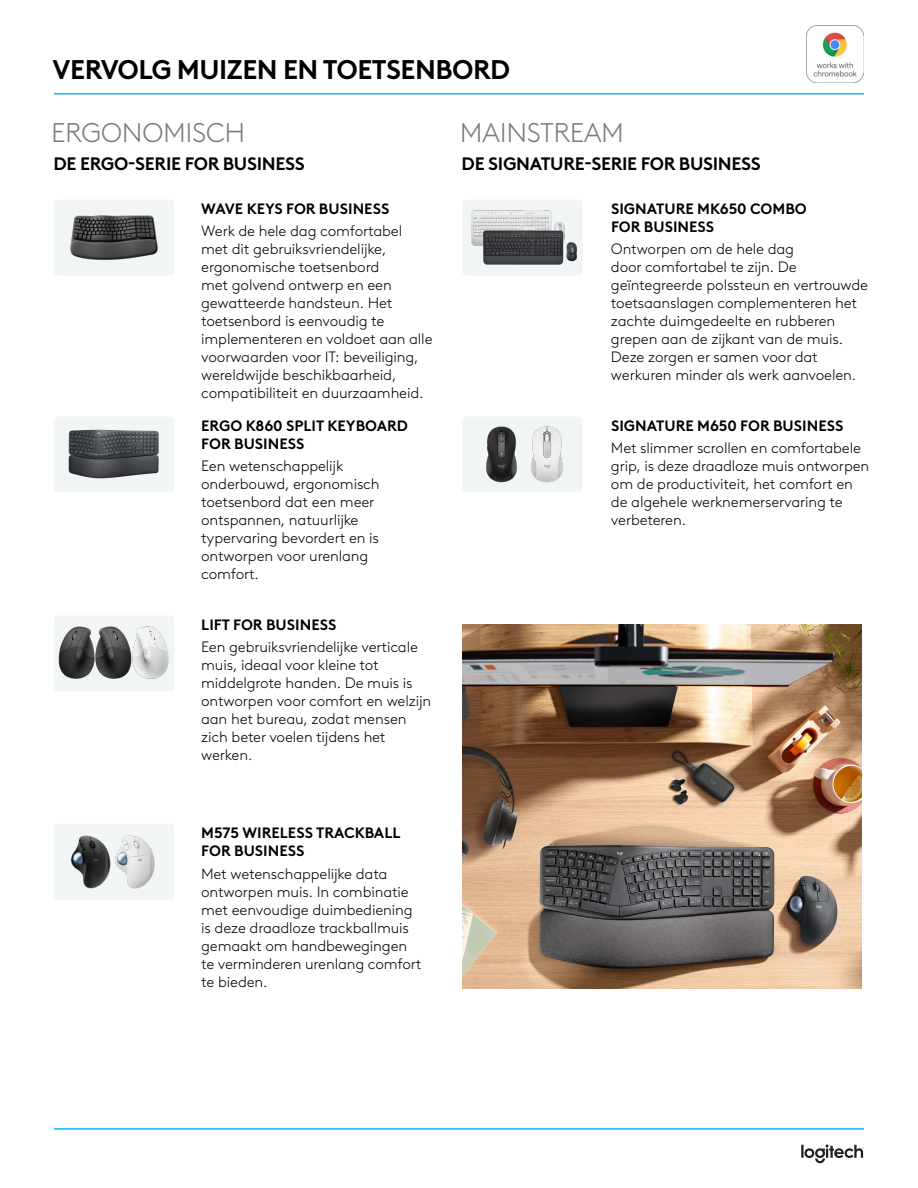
<style>
.page{position:relative;width:918px;height:1188px;background:#fff}
.page>*{position:absolute;margin:0;border:0;box-sizing:border-box;transform-origin:0 0}
.Head_1{font:700 27px "Brown Logitech Pan";letter-spacing:-.02em;color:#000}
.Light_Subhead_1{font:300 27px "Brown Logitech Pan";letter-spacing:-.02em;color:#7b7b79}
.Subhead1{font:700 18px "Brown Logitech Pan";letter-spacing:-.02em;color:#000}
.Body_1{font:300 15px/18px "Brown Logitech Pan";letter-spacing:-.01em;color:#000}
.Subhead_2{font:300 15px/18px "Brown Logitech Pan";letter-spacing:-.01em;color:#000}
.Subhead_2-2{font:700 15px/18px "Brown Logitech Pan";color:#000}
</style>
<div class="page">
<div style="left:54px;top:200px;width:120px;height:75px;background:#f2f5f5;border-radius:4px"></div>
<div style="left:462px;top:200px;width:121px;height:75px;background:#f2f5f5;border-radius:4px"></div>
<div style="left:462px;top:417px;width:121px;height:75px;background:#f2f5f5;border-radius:4px"></div>
<img style="left:463px;top:625px;width:398px;height:364px">
<div style="left:54px;top:417px;width:120px;height:75px;background:#f2f5f5;border-radius:4px"></div>
<div style="left:54px;top:616px;width:120px;height:75px;background:#f2f5f5;border-radius:4px"></div>
<div style="left:54px;top:824px;width:120px;height:76px;background:#f2f5f5;border-radius:4px"></div>
<img style="left:68px;top:429px;width:91px;height:50px">
<img style="left:128px;top:835px;width:27px;height:54px">
<img style="left:58px;top:626px;width:25px;height:53px">
<img style="left:83px;top:626px;width:37px;height:53px">
<img style="left:120px;top:626px;width:49px;height:53px">
<img style="left:70px;top:835px;width:58px;height:54px">
<img style="left:471px;top:210px;width:93px;height:36px">
<img style="left:474px;top:225px;width:103px;height:40px">
<img style="left:486px;top:426px;width:28px;height:57px">
<img style="left:514px;top:426px;width:49px;height:57px">
<img style="left:70px;top:215px;width:88px;height:45px">
<svg style="left:801px;top:1144px;width:63px;height:19px"></svg>
<hr style="left:54px;top:93px;width:810px;height:1px;background:#00b8fc">
<hr style="left:54px;top:1128px;width:810px;height:2px;background:#00b8fc">
<img style="left:807px;top:26px;width:57px;height:57px">
<p class="Head_1" style="left:53px;top:49px;width:459px">VERVOLG MUIZEN EN TOETSENBORD</p>
<p class="Light_Subhead_1" style="left:51px;top:114px;width:195px">ERGONOMISCH</p>
<p class="Subhead1" style="left:53px;top:150px;width:253px">DE ERGO-SERIE FOR BUSINESS</p>
<p class="Subhead1" style="left:462px;top:150px;width:301px">DE SIGNATURE-SERIE FOR BUSINESS</p>
<p class="Light_Subhead_1" style="left:460px;top:114px;width:166px">MAINSTREAM</p>
<p class="Subhead_2-2" style="left:201px;top:198px;width:190px">WAVE KEYS FOR BUSINESS</p>
<p class="Body_1" style="left:201px;top:221px;width:233px">Werk de hele dag comfortabel met dit gebruiksvriendelijke, ergonomische toetsenbord<br>met golvend ontwerp en een gewatteerde handsteun. Het toetsenbord is eenvoudig te implementeren en voldoet aan alle voorwaarden voor IT: beveiliging, wereldwijde beschikbaarheid, compatibiliteit en duurzaamheid.</p>
<p class="Subhead_2-2" style="left:201px;top:415px;width:208px">ERGO K860 SPLIT KEYBOARD<br>FOR BUSINESS</p>
<p class="Body_1" style="left:201px;top:456px;width:180px">Een wetenschappelijk onderbouwd, ergonomisch toetsenbord dat een meer ontspannen, natuurlijke typervaring bevordert en is ontworpen voor urenlang comfort.</p>
<p class="Subhead_2-2" style="left:201px;top:614px;width:137px">LIFT FOR BUSINESS</p>
<p class="Body_1" style="left:201px;top:637px;width:232px">Een gebruiksvriendelijke verticale muis, ideaal voor kleine tot middelgrote handen. De muis is ontworpen voor comfort en welzijn aan het bureau, zodat mensen zich beter voelen tijdens het werken.</p>
<p class="Subhead_2-2" style="left:201px;top:823px;width:201px">M575 WIRELESS TRACKBALL<br>FOR BUSINESS</p>
<p class="Body_1" style="left:201px;top:863px;width:222px">Met wetenschappelijke data ontworpen muis. In combinatie met eenvoudige duimbediening is deze draadloze trackballmuis gemaakt om handbewegingen te verminderen urenlang comfort te bieden.</p>
<p class="Subhead_2-2" style="left:611px;top:198px;width:197px">SIGNATURE MK650 COMBO<br>FOR BUSINESS</p>
<p class="Subhead_2" style="left:611px;top:239px;width:259px">Ontworpen om de hele dag<br>door comfortabel te zijn. De geïntegreerde polssteun en vertrouwde toetsaanslagen complementeren het zachte duimgedeelte en rubberen grepen aan de zijkant van de muis.<br>Deze zorgen er samen voor dat werkuren minder als werk aanvoelen.</p>
<p class="Subhead_2-2" style="left:611px;top:415px;width:234px">SIGNATURE M650 FOR BUSINESS</p>
<p class="Body_1" style="left:611px;top:438px;width:260px">Met slimmer scrollen en comfortabele grip, is deze draadloze muis ontworpen om de productiviteit, het comfort en de algehele werknemerservaring te verbeteren.</p>
</div>
